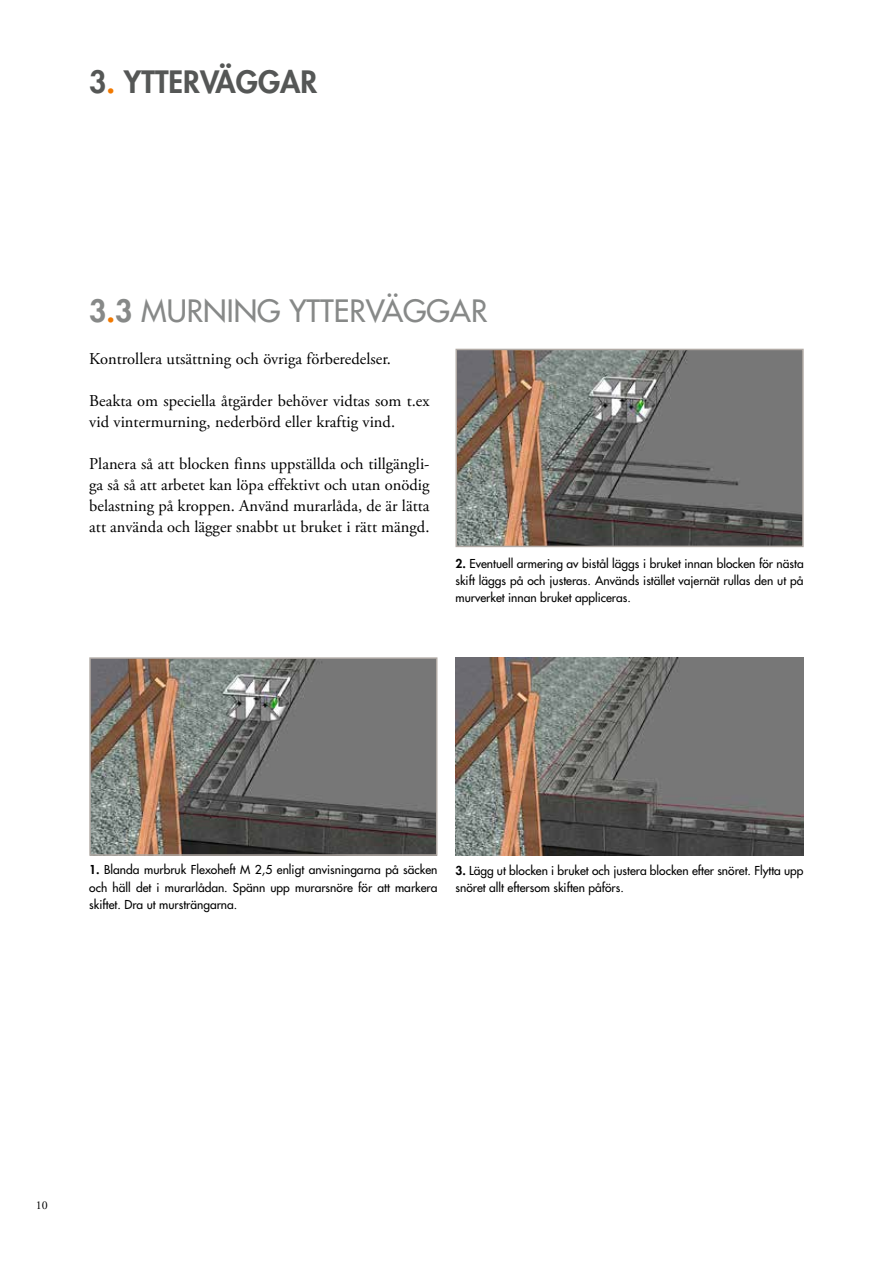
<style>
.page{position:relative;width:893px;height:1263px;background:#fff}
.page>*{position:absolute;margin:0;border:0;box-sizing:border-box;transform-origin:0 0}
.t1{font:500 30px "Futura Std";color:#878988}
.t2{font:800 30px "Futura Std";color:#555756}
.t3{font:16.5px/21px "Adobe Garamond Pro";color:#000}
.t4{font:500 12px/17.2px "Futura Std";color:#000;text-align:justify}
.t5{font:12px "Adobe Garamond Pro";color:#000}
.s1{color:#f17900}
.s2{font-weight:800}
.s3{font-weight:800;color:#f17900}
</style>
<div class="page">
<img style="left:458px;top:352px;width:343px;height:192px">
<div style="left:455px;top:349px;width:349px;height:198px;border:2px solid #b1aaa5"></div>
<img style="left:92px;top:660px;width:342px;height:193px">
<div style="left:89px;top:657px;width:348px;height:199px;border:2px solid #b1aaa5"></div>
<img style="left:455px;top:657px;width:349px;height:199px">
<h1 class="t2" style="left:89px;top:63px;width:229px">3<span class="s1">.</span> YTTERVÄGGAR</h1>
<h1 class="t1" style="left:89px;top:293px;width:399px"><span class="s2">3</span><span class="s3">.</span><span class="s2">3</span> MURNING YTTERVÄGGAR</h1>
<h2 class="t3" style="left:89px;top:349px;width:303px">Kontrollera utsättning och övriga förberedelser.</h2>
<h2 class="t3" style="left:89px;top:391px;width:342px">Beakta om speciella åtgärder behöver vidtas som t.ex vid vintermurning, nederbörd eller kraftig vind.</h2>
<h2 class="t3" style="left:89px;top:454px;width:342px;text-align:justify">Planera så att blocken finns uppställda och tillgängli&shy;ga så så att arbetet kan löpa effektivt och utan onödig belastning på kroppen. Använd murarlåda, de är lätta att använda och lägger snabbt ut bruket i rätt mängd.</h2>
<p class="t4" style="left:455px;top:554px;width:350px"><span class="s2">2.</span> Eventuell armering av bistål läggs i bruket innan blocken för nästa skift läggs på och justeras. Används istället vajernät rullas den ut på murverket innan bruket appliceras.</p>
<p class="t4" style="left:89px;top:861px;width:350px"><span class="s2">1.</span> Blanda murbruk Flexoheft M 2,5 enligt anvisningarna på säcken och häll det i murarlådan. Spänn upp murarsnöre för att markera skiftet. Dra ut mursträngarna.</p>
<p class="t4" style="left:455px;top:861px;width:350px"><span class="s2">3.</span> Lägg ut blocken i bruket och justera blocken efter snöret. Flytta upp snöret allt eftersom skiften påförs.</p>
<p class="t5" style="left:36px;top:1197px;width:13px">10</p>
</div>
